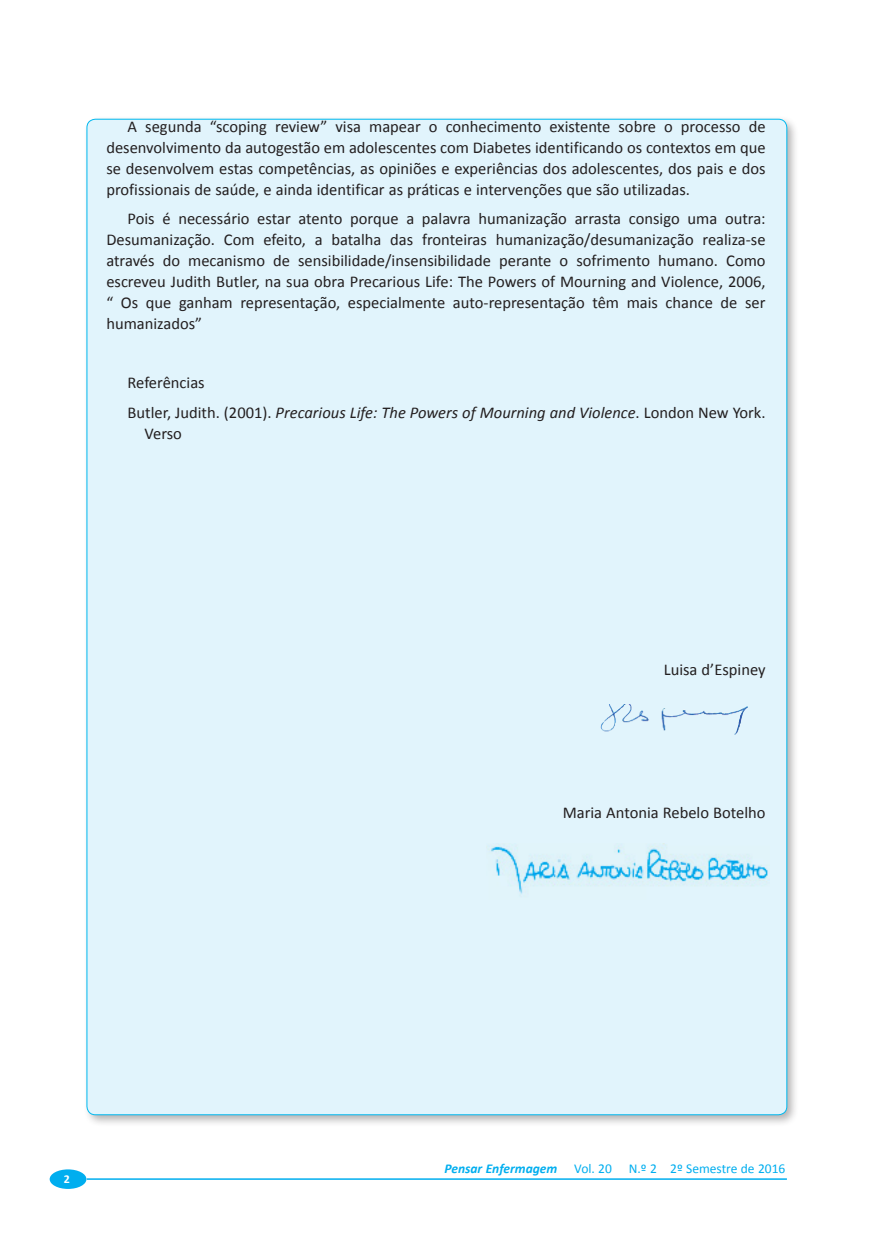
<style>
.page{position:relative;width:872px;height:1234px;background:#fff}
.page>*{position:absolute;margin:0;border:0;box-sizing:border-box;transform-origin:0 0}
.Texto_editorial{font:16.5px/21px "Calibri";color:#231f20;text-align:justify}
.Pe-Referencias_texto{font:italic 16.5px/21px "Calibri";color:#231f20}
.t1{font:13.5px "Calibri";color:#00aeef}
.t2{font:700 12px "Calibri";color:#fff}
.s1{font-style:normal}
.s2{font-weight:700;font-style:italic}
</style>
<div class="page">
<hr style="left:87px;top:1177px;width:700px;height:2px;background:#00aeef">
<div style="left:50px;top:1169px;width:36px;height:19px;background:#00aeef;border-radius:50%"></div>
<div style="left:83px;top:115px;width:716px;height:1011px;background:#231f20;opacity:.35"></div>
<div style="left:87px;top:119px;width:700px;height:995px;background:#e1f4fc;border-radius:9px"></div>
<img style="left:486px;top:843px;width:282px;height:51px">
<img style="left:600px;top:704px;width:148px;height:31px">
<p class="Texto_editorial" style="left:106px;top:116px;width:661px;text-indent:21px">A segunda “scoping review” visa mapear o conhecimento existente sobre o processo de desenvolvimento da autogestão em adolescentes com Diabetes identificando os contextos em que se desenvolvem estas competências, as opiniões e experiências dos adolescentes, dos pais e dos profissionais de saúde, e ainda identificar as práticas e intervenções que são utilizadas.</p>
<p class="Texto_editorial" style="left:106px;top:208px;width:661px;text-indent:21px">Pois é necessário estar atento porque a palavra humanização arrasta consigo uma outra:<br>Desumanização. Com efeito, a batalha das fronteiras humanização/desumanização realiza-se através do mecanismo de sensibilidade/insensibilidade perante o sofrimento humano. Como escreveu Judith Butler, na sua obra Precarious Life: The Powers of Mourning and Violence, 2006, “ Os que ganham representação, especialmente auto-representação têm mais chance de ser humanizados”</p>
<p class="Texto_editorial" style="left:128px;top:372px;width:79px">Referências</p>
<p class="Pe-Referencias_texto" style="left:145px;top:401px;width:622px;text-indent:-17px"><span class="s1">Butler, Judith. (2001).</span> Precarious Life: The Powers of Mourning and Violence<span class="s1">. London New York.<br>Verso</span></p>
<p class="Texto_editorial" style="left:664px;top:659px;width:103px">Luisa d’Espiney</p>
<p class="Texto_editorial" style="left:562px;top:802px;width:204px">Maria Antonia Rebelo Botelho</p>
<p class="t2" style="left:64px;top:1170px;width:8px">2</p>
<p class="t1" style="left:444px;top:1159px;width:342px"><span class="s2">Pensar Enfermagem</span> Vol. 20 N.º 2 2º Semestre de 2016</p>
</div>
